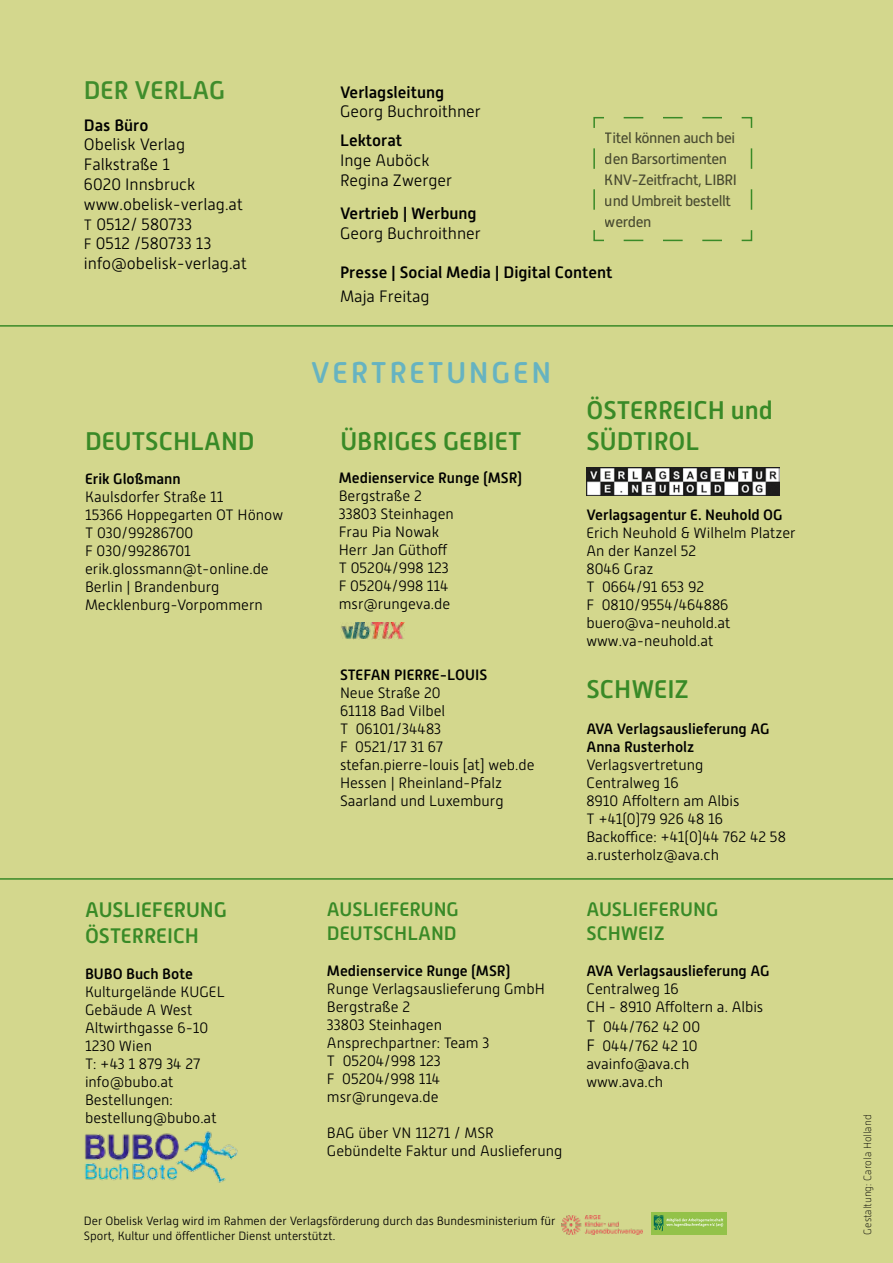
<style>
.page{position:relative;width:893px;height:1263px;background:#d3d78d}
.page>*{position:absolute;margin:0;border:0;box-sizing:border-box;transform-origin:0 0}
.t1{font:500 30px "Alwyn New Rounded";letter-spacing:.09em;color:#66b3c1}
.t2{font:500 25.5px/30.6px "Alwyn New";color:#398a27}
.t3{font:500 25.5px "Alwyn New";color:#408d2c}
.t4{font:500 21px/25.2px "Alwyn New";color:#398a27}
.t5{font:500 19.5px/23.4px "Alwyn New";color:#398a27}
.t6{font:300 16.5px/19.8px "Alwyn New";color:#000}
.t7{font:500 16.5px "Alwyn New";color:#000}
.t8{font:300 15px/18px "Alwyn New";color:#000}
.t9{font:500 15px/18px "Alwyn New";color:#000}
.t10{font:15px/21px "Alwyn New";letter-spacing:-.03em;color:#000}
.t11{font:300 12px/14.4px "Alwyn New";color:#000}
.t12{font:100 10.5px "Alwyn New";color:#000}
.s1{font-size:15px}
.s2{font-size:16.5px}
</style>
<div class="page">
<hr style="left:0;top:325px;width:893px;height:2px;background:#398a27">
<hr style="left:0;top:878px;width:893px;height:2px;background:#398a27">
<div style="left:651px;top:1212px;width:75px;height:22px;background:#93c249"></div>
<svg style="left:654px;top:1215px;width:69px;height:16px"></svg>
<img style="left:587px;top:467px;width:193px;height:29px">
<svg style="left:593px;top:117px;width:160px;height:125px"></svg>
<img style="left:341px;top:622px;width:64px;height:17px">
<img style="left:85px;top:1131px;width:153px;height:52px">
<img style="left:561px;top:1215px;width:81px;height:19px">
<h2 class="t3" style="left:84px;top:75px;width:143px">DER VERLAG</h2>
<p class="t7" style="left:84px;top:115px;width:66px">Das Büro</p>
<p class="t6" style="left:84px;top:135px;width:164px">Obelisk Verlag<br>Falkstraße 1<br>6020 Innsbruck www.obelisk-verlag.at<br><span class="s1">T</span> 0512/ 580733<br><span class="s1">F</span> 0512 /580733 13 info@obelisk-verlag.at</p>
<h2 class="t2" style="left:85px;top:426px;width:171px">DEUTSCHLAND</h2>
<p class="t9" style="left:85px;top:470px;width:97px">Erik Gloßmann</p>
<p class="t8" style="left:85px;top:488px;width:200px">Kaulsdorfer Straße 11<br>15366 Hoppegarten OT Hönow<br>T 030/99286700<br>F 030/99286701 erik.glossmann@t-online.de<br>Berlin | Brandenburg<br>Mecklenburg-Vorpommern</p>
<h3 class="t4" style="left:85px;top:898px;width:144px">AUSLIEFERUNG<br>ÖSTERREICH</h3>
<p class="t9" style="left:85px;top:964px;width:109px">BUBO Buch Bote</p>
<p class="t8" style="left:85px;top:982px;width:141px">Kulturgelände KUGEL<br>Gebäude A West<br>Altwirthgasse 6-10<br>1230 Wien<br>T: +43 1 879 34 27 info@bubo.at<br>Bestellungen: bestellung@bubo.at</p>
<p class="t7" style="left:340px;top:83px;width:106px">Verlagsleitung</p>
<p class="t6" style="left:340px;top:102px;width:142px">Georg Buchroithner</p>
<p class="t7" style="left:340px;top:131px;width:64px">Lektorat</p>
<p class="t6" style="left:340px;top:150px;width:114px">Inge Auböck<br>Regina Zwerger</p>
<p class="t7" style="left:340px;top:204px;width:138px">Vertrieb | Werbung</p>
<p class="t6" style="left:340px;top:223px;width:142px">Georg Buchroithner</p>
<p class="t7" style="left:340px;top:263px;width:274px">Presse | Social Media | Digital Content</p>
<p class="t6" style="left:340px;top:286px;width:91px">Maja Freitag</p>
<p class="t10" style="left:605px;top:127px;width:133px">Titel können auch bei den Barsortimenten<br>KNV-Zeitfracht, LIBRI und Umbreit bestellt werden</p>
<h1 class="t1" style="left:311px;top:356px;width:242px">VERTRETUNGEN</h1>
<h2 class="t2" style="left:340px;top:426px;width:183px">ÜBRIGES GEBIET</h2>
<p class="t9" style="left:339px;top:469px;width:185px">Medienservice Runge (MSR)</p>
<p class="t8" style="left:339px;top:487px;width:117px">Bergstraße 2<br>33803 Steinhagen<br>Frau Pia Nowak<br>Herr Jan Güthoff<br>T 05204/998 123<br>F 05204/998 114 msr@rungeva.de</p>
<p class="t9" style="left:340px;top:666px;width:149px">STEFAN PIERRE-LOUIS</p>
<p class="t8" style="left:340px;top:684px;width:196px">Neue Straße 20<br>61118 Bad Vilbel<br>T 06101/34483<br>F 0521/17 31 67 stefan.pierre-louis [at] web.de<br>Hessen | Rheinland-Pfalz<br>Saarland und Luxemburg</p>
<h3 class="t5" style="left:327px;top:898px;width:133px">AUSLIEFERUNG<br>DEUTSCHLAND</h3>
<p class="t9" style="left:327px;top:962px;width:185px">Medienservice Runge (MSR)</p>
<p class="t8" style="left:327px;top:980px;width:219px">Runge Verlagsauslieferung GmbH<br>Bergstraße 2<br>33803 Steinhagen<br>Ansprechpartner: Team 3<br>T 05204/998 123<br>F 05204/998 114 msr@rungeva.de</p>
<p class="t8" style="left:327px;top:1124px;width:237px">BAG über VN 11271 / MSR<br>Gebündelte Faktur und Auslieferung</p>
<h2 class="t2" style="left:586px;top:395px;width:188px">ÖSTERREICH und<br>SÜDTIROL</h2>
<p class="t9" style="left:586px;top:506px;width:198px">Verlagsagentur E. Neuhold OG</p>
<p class="t8" style="left:586px;top:524px;width:211px">Erich Neuhold &amp; Wilhelm Platzer<br>An der Kanzel 52<br>8046 Graz<br>T 0664/91 653 92<br>F 0810/9554/464886 buero@va-neuhold.at www.va-neuhold.at</p>
<h2 class="t2" style="left:586px;top:674px;width:104px">SCHWEIZ</h2>
<p class="t9" style="left:586px;top:719px;width:185px">AVA Verlagsauslieferung AG<br>Anna Rusterholz</p>
<p class="t8" style="left:586px;top:755px;width:201px">Verlagsvertretung<br>Centralweg 16<br>8910 Affoltern am Albis<br>T +41(0)79 926 48 16<br>Backoffice: +41(0)44 762 42 58 a.rusterholz@ava.ch</p>
<h3 class="t5" style="left:586px;top:898px;width:133px">AUSLIEFERUNG<br>SCHWEIZ</h3>
<p class="t9" style="left:586px;top:962px;width:185px">AVA Verlagsauslieferung AG</p>
<p class="t8" style="left:586px;top:980px;width:178px">Centralweg 16<br>CH - 8910 Affoltern a. Albis</p>
<p class="t8" style="left:586px;top:1016px;width:115px;line-height:19.8px"><span class="s2">T</span> 044/762 42 00<br><span class="s2">F</span> 044/762 42 10</p>
<p class="t8" style="left:586px;top:1055px;width:104px">avainfo@ava.ch www.ava.ch</p>
<p class="t11" style="left:84px;top:1214px;width:473px">Der Obelisk Verlag wird im Rahmen der Verlagsförderung durch das Bundesministerium für<br>Sport, Kultur und öffentlicher Dienst unterstützt.</p>
<p class="t12" style="left:862px;top:1234px;width:121px;rotate:-90deg">Gestaltung: Carola Holland</p>
</div>
